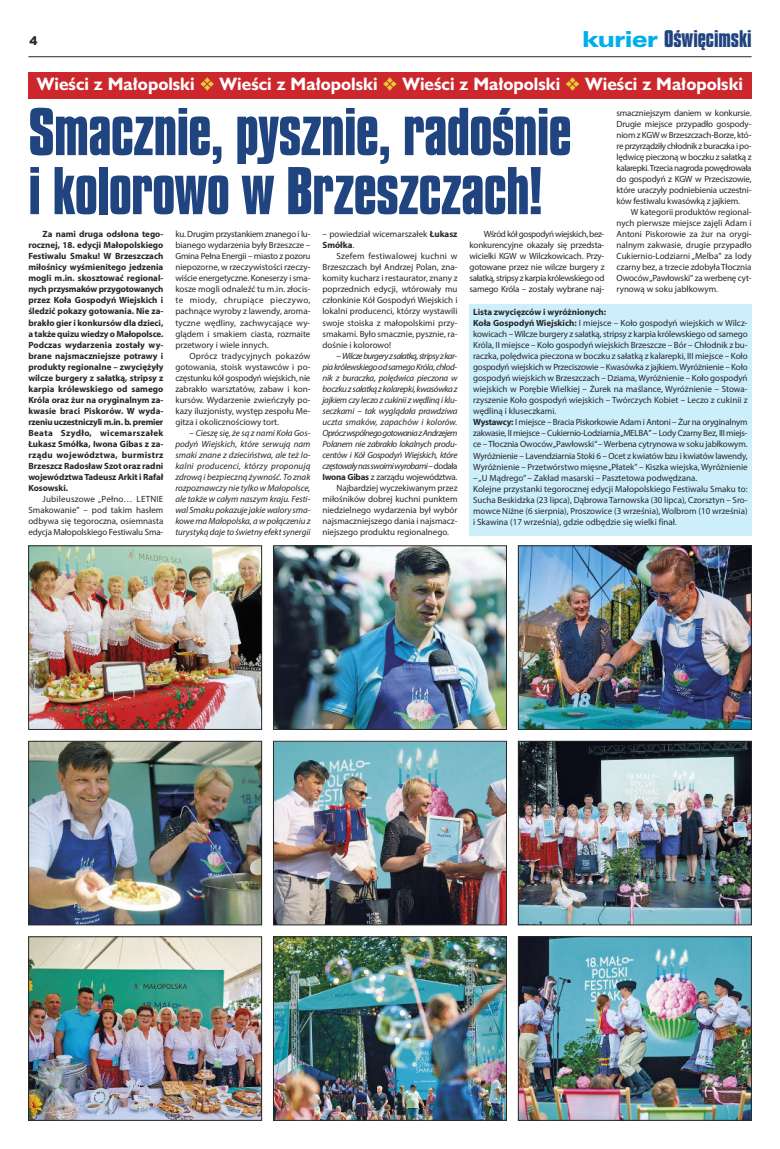
<style>
.page{position:relative;width:780px;height:1149px;background:#fff}
.page>*{position:absolute;margin:0;border:0;box-sizing:border-box;transform-origin:0 0}
.t1{font:58px/59px "Compacta EU Bold";letter-spacing:-.015em;color:#20447f}
.t2{font:20.7px "Compacta EU Bold";letter-spacing:-.005em;color:#20447f}
.t3{font:700 18px "Humanst 521 EU";color:#fff}
.t4{font:900 12px "Arial";color:#272627}
.t5{font:9px/11px "Myriad Pro";letter-spacing:-.005em;color:#272627;text-align:justify}
.t6{font:700 9px/11px "Myriad Pro";letter-spacing:-.01em;color:#272627;text-align:justify}
.t7{font:italic 9px/11px "Myriad Pro";letter-spacing:-.03em;color:#272627;text-align:justify}
.t8{font:italic 9px "Myriad Pro";letter-spacing:-.055em;color:#272627}
.t9{font:9px "Myriad Pro";letter-spacing:-.03em;color:#272627}
.t10{font:italic 9px "Myriad Pro";letter-spacing:.005em;color:#272627}
.s1{font-family:"Zurich Blk Ex EU";font-size:22.1px;color:#00aded}
.s2{color:#eace35}
.s3{font-weight:700}
.s4{font-style:normal}
</style>
<div class="page">
<hr style="left:28px;top:56px;width:723px;height:1px;background:#272627">
<div style="left:28px;top:72px;width:723px;height:26px;background:#cc272d"></div>
<div style="left:469px;top:304px;width:282px;height:232px;background:#cceffb"></div>
<img style="left:30px;top:547px;width:230px;height:180px">
<div style="left:28px;top:545px;width:234px;height:184px;border:1px solid #272627"></div>
<img style="left:275px;top:547px;width:229px;height:180px">
<div style="left:273px;top:545px;width:233px;height:184px;border:1px solid #272627"></div>
<img style="left:520px;top:547px;width:229px;height:180px">
<div style="left:518px;top:545px;width:233px;height:184px;border:1px solid #272627"></div>
<img style="left:30px;top:742px;width:230px;height:180px">
<div style="left:28px;top:740px;width:234px;height:184px;border:1px solid #272627"></div>
<img style="left:275px;top:742px;width:229px;height:180px">
<div style="left:273px;top:740px;width:233px;height:184px;border:1px solid #272627"></div>
<img style="left:520px;top:742px;width:229px;height:180px">
<div style="left:518px;top:740px;width:233px;height:184px;border:1px solid #272627"></div>
<img style="left:30px;top:938px;width:230px;height:180px">
<div style="left:28px;top:936px;width:234px;height:184px;border:1px solid #272627"></div>
<img style="left:275px;top:938px;width:229px;height:180px">
<div style="left:273px;top:936px;width:233px;height:184px;border:1px solid #272627"></div>
<img style="left:520px;top:938px;width:229px;height:180px">
<div style="left:518px;top:936px;width:233px;height:184px;border:1px solid #272627"></div>
<h3 class="t4" style="left:29px;top:34px;width:10px">4</h3>
<h2 class="t2" style="left:582px;top:26px;width:171px"><span class="s1">kurier</span> Oświęcimski</h2>
<h3 class="t3" style="left:37px;top:72px;width:707px">Wieści z Małopolski <span class="s2">❖</span> Wieści z Małopolski <span class="s2">❖</span> Wieści z Małopolski <span class="s2">❖</span> Wieści z Małopolski</h3>
<h1 class="t1" style="left:28px;top:106px;width:544px">Smacznie, pysznie, radośnie i kolorowo w Brzeszczach!</h1>
<p class="t5" style="left:616px;top:108px;width:136px">smaczniejszym daniem w konkursie.<br>Drugie miejsce przypadło gospody&shy;niom z KGW w Brzeszczach-Borze, któ&shy;re przyrządziły chłodnik z buraczka i po&shy;lędwicę pieczoną w boczku z sałatką z kalarepki.Trzecia nagroda powędrowała do gospodyń z KGW w Przeciszowie, które uraczyły podniebienia uczestni&shy;ków festiwalu kwasówką z jajkiem.</p>
<p class="t5" style="left:616px;top:207px;width:136px;text-indent:14px">W kategorii produktów regional&shy;nych pierwsze miejsce zajęli Adam i Antoni Piskorowie za żur na orygi&shy;nalnym zakwasie, drugie przypadło Cukiernio-Lodziarni „Melba” za lody czarny bez, a trzecie zdobyła Tłocznia Owoców„Pawłowski” za werbenę cyt&shy;rynową w soku jabłkowym.</p>
<p class="t5" style="left:469px;top:229px;width:136px;text-indent:14px">Wśród kół gospodyń wiejskich, bez&shy;konkurencyjne okazały się przedsta&shy;wicielki KGW w Wilczkowicach. Przy&shy;gotowane przez nie wilcze burgery z sałatką, stripsy z karpia królewskiego od samego Króla – zostały wybrane naj-</p>
<p class="t5" style="left:322px;top:229px;width:136px">– powiedział wicemarszałek <span class="s3">Łukasz smółka</span>.</p>
<p class="t5" style="left:322px;top:251px;width:136px;text-indent:14px">Szefem festiwalowej kuchni w Brzeszczach był Andrzej Polan, zna&shy;komity kucharz i restaurator, znany z poprzednich edycji, wtórowały mu członkinie Kół Gospodyń Wiejskich i lokalni producenci, którzy wystawili swoje stoiska z małopolskimi przy&shy;smakami. Było smacznie, pysznie, ra&shy;dośnie i kolorowo!</p>
<p class="t8" style="left:336px;top:352px;width:122px"><span class="s4">–</span>Wilczeburgeryzsałatką,stripsyzkar-</p>
<p class="t7" style="left:322px;top:361px;width:136px">piakrólewskiegoodsamegoKróla,chłod-</p>
<p class="t7" style="left:322px;top:372px;width:136px">nik z buraczka, polędwica pieczona w</p>
<p class="t7" style="left:322px;top:383px;width:136px">boczkuzsałatkązkalarepki,kwasówkaz</p>
<p class="t7" style="left:322px;top:394px;width:136px">jajkiem czy leczo z cukinii z wędliną i klu-</p>
<p class="t7" style="left:322px;top:405px;width:136px">seczkami – tak wyglądała prawdziwa</p>
<p class="t10" style="left:322px;top:418px;width:136px">uczta smaków, zapachów i kolorów.</p>
<p class="t8" style="left:322px;top:429px;width:136px">OpróczwspólnegogotowaniazAndrzejem</p>
<p class="t7" style="left:322px;top:438px;width:136px">Polanem nie zabrakło lokalnych produ-</p>
<p class="t7" style="left:322px;top:449px;width:136px">centów i Kół Gospodyń Wiejskich, które</p>
<p class="t8" style="left:322px;top:462px;width:136px">częstowałynasswoimiwyrobami<span class="s4">–dodała</span></p>
<p class="t9" style="left:322px;top:473px;width:136px"><span class="s3">Iwona Gibas</span> z zarządu województwa.</p>
<p class="t5" style="left:336px;top:482px;width:122px">Najbardziej wyczekiwanym przez</p>
<p class="t5" style="left:322px;top:493px;width:136px">miłośników dobrej kuchni punktem</p>
<p class="t5" style="left:322px;top:504px;width:136px">niedzielnego wydarzenia był wybór</p>
<p class="t5" style="left:322px;top:515px;width:136px">najsmaczniejszego dania i najsmacz-</p>
<p class="t5" style="left:322px;top:526px;width:128px">niejszego produktu regionalnego.</p>
<p class="t5" style="left:175px;top:229px;width:137px">ku. Drugim przystankiem znanego i lu&shy;bianego wydarzenia były Brzeszcze – Gmina Pełna Energii – miasto z pozoru niepozorne, w rzeczywistości rzeczy&shy;wiście energetyczne. Koneserzy i sma&shy;kosze mogli odnaleźć tu m.in. złocis&shy;te miody, chrupiące pieczywo, pachnące wyroby z lawendy, aroma&shy;tyczne wędliny, zachwycające wy&shy;glądem i smakiem ciasta, rozmaite przetwory i wiele innych.</p>
<p class="t5" style="left:175px;top:350px;width:137px;text-indent:14px">Oprócz tradycyjnych pokazów gotowania, stoisk wystawców i po&shy;częstunku kół gospodyń wiejskich, nie zabrakło warsztatów, zabaw i kon&shy;kursów. Wydarzenie zwieńczyły po&shy;kazy iluzjonisty, występ zespołu Me&shy;gitza i okolicznościowy tort.</p>
<p class="t7" style="left:175px;top:427px;width:136px;text-indent:14px"><span class="s4">–</span> Cieszę się, że są z nami Koła Gos&shy;podyń Wiejskich, które serwują nam smaki znane z dzieciństwa, ale też lo&shy;kalni producenci, którzy proponują zdrową i bezpieczną żywność. To znak rozpoznawczy nie tylko wMałopolsce, ale także w całym naszym kraju. Festi&shy;wal Smaku pokazuje jakie walory sma&shy;kowe maMałopolska, a w połączeniu z turystyką daje to świetny efektsynergii</p>
<p class="t6" style="left:28px;top:229px;width:136px;text-indent:14px">Za nami druga odsłona tego&shy;rocznej, 18. edycji małopolskiego Festiwalu smaku! W Brzeszczach miłośnicy wyśmienitego jedzenia mogli m.in. skosztować regional&shy;nych przysmaków przygotowanych przez Koła Gospodyń Wiejskich i śledzić pokazy gotowania. Nie za&shy;brakło gier i konkursów dla dzieci, a także quizu wiedzy o małopolsce.<br>Podczas wydarzenia zostały wy&shy;brane najsmaczniejsze potrawy i produkty regionalne – zwyciężyły wilcze burgery z sałatką, stripsy z karpia królewskiego od samego Króla oraz żur na oryginalnym za&shy;kwasie braci Piskorów. W wyda&shy;rzeniu uczestniczyli m.in. b. premier Beata szydło, wicemarszałek Łukasz smółka, Iwona Gibas z za&shy;rządu województwa, burmistrz Brzeszcz radosław szot oraz radni województwaTadeusz Arkit i rafał Kosowski.</p>
<p class="t5" style="left:28px;top:493px;width:136px;text-indent:14px">Jubileuszowe „Pełno… LETNIE Smakowanie” – pod takim hasłem odbywa się tegoroczna, osiemnasta edycja Małopolskiego Festiwalu Sma-</p>
<p class="t5" style="left:473px;top:307px;width:276px;text-align:left"><span class="s3">lista zwycięzców i wyróżnionych:<br>Koła Gospodyń Wiejskich:</span> I miejsce – Koło gospodyń wiejskich w Wilcz&shy;kowicach –Wilcze burgery z sałatką, stripsy z karpia królewskiego od samego Króla, II miejsce – Koło gospodyń wiejskich Brzeszcze – Bór – Chłodnik z bu&shy;raczka, polędwica pieczona w boczku z sałatką z kalarepki, III miejsce – Koło gospodyń wiejskich w Przeciszowie – Kwasówka z jajkiem.Wyróżnienie – Koło gospodyń wiejskich w Brzeszczach – Dziama,Wyróżnienie – Koło gospodyń wiejskich w Porębie Wielkiej – Żurek na maślance, Wyróżnienie – Stowa&shy;rzyszenie Koło gospodyń wiejskich – Twórczych Kobiet – Leczo z cukinii z wędliną i kluseczkami.<br><span class="s3">Wystawcy:</span> I miejsce – Bracia Piskorkowie Adam i Antoni – Żur na oryginalnym zakwasie, II miejsce – Cukiernio-Lodziarnia„MELBA” – Lody Czarny Bez, III miejs&shy;ce –Tłocznia Owoców„Pawłowski”–Werbena cytrynowa w soku jabłkowym.<br>Wyróżnienie – Lavendziarnia Stoki 6 – Ocet z kwiatów bzu i kwiatów lawendy, Wyróżnienie – Przetwórstwo mięsne„Płatek” – Kiszka wiejska, Wyróżnienie –„U Mądrego” – Zakład masarski – Pasztetowa podwędzana.<br>Kolejne przystanki tegorocznej edycji Małopolskiego Festiwalu Smaku to:<br>Sucha Beskidzka (23 lipca), Dąbrowa Tarnowska (30 lipca), Czorsztyn – Sro&shy;mowce Niżne (6 sierpnia), Proszowice (3 września), Wolbrom (10 września) i Skawina (17 września), gdzie odbędzie się wielki finał.</p>
</div>
